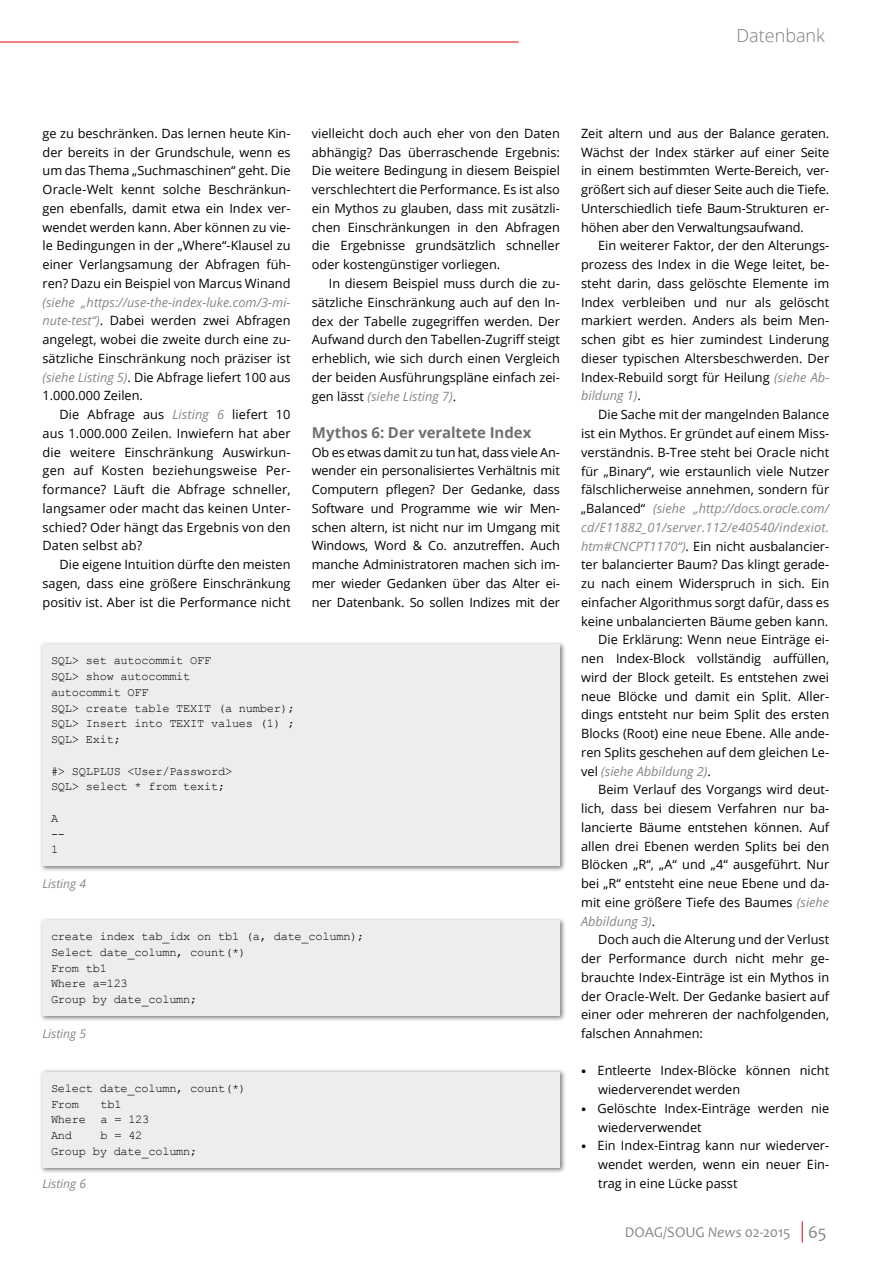
<style>
.page{position:relative;width:893px;height:1263px;background:#fff}
.page>*{position:absolute;margin:0;border:0;box-sizing:border-box;transform-origin:0 0}
.t1{font:300 18px "Open Sans";color:#7c7b7b}
.t2{font:700 15px "Open Sans";letter-spacing:-.005em;color:#706f6f}
.t3{font:15px "Candara";letter-spacing:-.005em;color:#878787}
.t4{font:12.75px/18.8px "Open Sans";color:#000;text-align:justify}
.t5{font:italic 12.75px "Open Sans";color:#878787}
.t6{font:12px/15.8px "Courier New";letter-spacing:-.02em;color:#000}
.t7{font:italic 12px "Open Sans";color:#878787}
.s1{font-style:italic;color:#878787}
.s2{font-style:normal;color:#000}
.s3{font-family:"Stone Serif Std";font-weight:500;font-size:10.5px}
.s4{font-style:italic}
.s5{font-size:18px}
</style>
<div class="page">
<svg style="left:802px;top:1221px;width:1px;height:21px"></svg>
<hr style="left:0;top:42px;width:519px;height:1px;background:#e30613">
<div style="left:39px;top:641px;width:527px;height:231px;background:#000;opacity:.5"></div>
<div style="left:43px;top:644px;width:517px;height:222px;background:#ededed"></div>
<div style="left:39px;top:917px;width:527px;height:105px;background:#000;opacity:.5"></div>
<div style="left:43px;top:920px;width:517px;height:96px;background:#ededed"></div>
<div style="left:39px;top:1068px;width:527px;height:106px;background:#000;opacity:.5"></div>
<div style="left:43px;top:1072px;width:517px;height:95px;background:#ededed"></div>
<h1 class="t1" style="left:737px;top:24px;width:90px">Datenbank</h1>
<p class="t4" style="left:43px;top:123px;width:250px">ge zu beschränken. Das lernen heute Kin&shy;der bereits in der Grundschule, wenn es um das Thema „Suchmaschinen“ geht. Die Oracle-Welt kennt solche Beschränkun&shy;gen ebenfalls, damit etwa ein Index ver&shy;wendet werden kann. Aber können zu vie&shy;le Bedingungen in der „Where“-Klausel zu einer Verlangsamung der Abfragen füh&shy;ren? Dazu ein Beispiel von Marcus Winand</p>
<p class="t4" style="left:43px;top:292px;width:250px"><span class="s1">(siehe „https://use-the-index-luke.com/3-mi&shy;nute-test“)</span>. Dabei werden zwei Abfragen angelegt, wobei die zweite durch eine zu&shy;sätzliche Einschränkung noch präziser ist <span class="s1">(siehe Listing 5)</span>. Die Abfrage liefert 100 aus 1.000.000 Zeilen.</p>
<p class="t4" style="left:43px;top:405px;width:250px;text-indent:17px">Die Abfrage aus <span class="s1">Listing 6</span> liefert 10 aus 1.000.000 Zeilen. Inwiefern hat aber die weitere Einschränkung Auswirkun&shy;gen auf Kosten beziehungsweise Per&shy;formance? Läuft die Abfrage schneller, langsamer oder macht das keinen Unter&shy;schied? Oder hängt das Ergebnis von den Daten selbst ab?</p>
<p class="t4" style="left:43px;top:555px;width:250px;text-indent:17px">Die eigene Intuition dürfte den meisten sagen, dass eine größere Einschränkung positiv ist. Aber ist die Performance nicht</p>
<p class="t6" style="left:51px;top:652px;width:245px">SQL&gt; set autocommit OFF<br>SQL&gt; show autocommit<br>autocommit OFF<br>SQL&gt; create table TEXIT (a number);<br>SQL&gt; Insert into TEXIT values (1) ;<br>SQL&gt; Exit;</p>
<p class="t6" style="left:51px;top:762px;width:183px">#&gt; SQLPLUS &lt;User/Password&gt;<br>SQL&gt; select * from texit;</p>
<p class="t6" style="left:51px;top:810px;width:16px">A --<br>1</p>
<p class="t7" style="left:43px;top:875px;width:45px">Listing 4</p>
<p class="t4" style="left:312px;top:124px;width:250px">vielleicht doch auch eher von den Daten abhängig? Das überraschende Ergebnis:<br>Die weitere Bedingung in diesem Beispiel verschlechtert die Performance. Es ist also ein Mythos zu glauben, dass mit zusätzli&shy;chen Einschränkungen in den Abfragen die Ergebnisse grundsätzlich schneller oder kostengünstiger vorliegen.</p>
<p class="t4" style="left:312px;top:274px;width:250px;text-indent:17px">In diesem Beispiel muss durch die zu&shy;sätzliche Einschränkung auch auf den In&shy;dex der Tabelle zugegriffen werden. Der Aufwand durch den Tabellen-Zugriff steigt erheblich, wie sich durch einen Vergleich der beiden Ausführungspläne einfach zei&shy;gen lässt <span class="s1">(siehe Listing 7)</span>.</p>
<p class="t2" style="left:312px;top:422px;width:221px">Mythos 6: Der veraltete Index</p>
<p class="t4" style="left:312px;top:442px;width:250px">Ob es etwas damit zu tun hat, dass viele An&shy;wender ein personalisiertes Verhältnis mit Computern pflegen? Der Gedanke, dass Software und Programme wie wir Men&shy;schen altern, ist nicht nur im Umgang mit Windows, Word &amp; Co. anzutreffen. Auch manche Administratoren machen sich im&shy;mer wieder Gedanken über das Alter ei&shy;ner Datenbank. So sollen Indizes mit der</p>
<p class="t6" style="left:51px;top:928px;width:315px">create index tab_idx on tb1 (a, date_column);<br>Select date_column, count(*)<br>From tb1<br>Where a=123<br>Group by date_column;</p>
<p class="t7" style="left:43px;top:1025px;width:45px">Listing 5</p>
<p class="t6" style="left:51px;top:1080px;width:197px">Select date_column, count(*)<br>From</p>
<p class="t6" style="left:51px;top:1095px;width:100px;text-indent:49px">tb1<br>Where a = 123<br>And</p>
<p class="t6" style="left:51px;top:1127px;width:148px;text-align:center">b = 42<br>Group by date_column;</p>
<p class="t7" style="left:43px;top:1175px;width:45px">Listing 6</p>
<p class="t4" style="left:581px;top:124px;width:250px">Zeit altern und aus der Balance geraten.<br>Wächst der Index stärker auf einer Seite in einem bestimmten Werte-Bereich, ver&shy;größert sich auf dieser Seite auch die Tiefe.<br>Unterschiedlich tiefe Baum-Strukturen er&shy;höhen aber den Verwaltungsaufwand.</p>
<p class="t4" style="left:581px;top:236px;width:250px;text-indent:17px">Ein weiterer Faktor, der den Alterungs&shy;prozess des Index in die Wege leitet, be&shy;steht darin, dass gelöschte Elemente im Index verbleiben und nur als gelöscht markiert werden. Anders als beim Men&shy;schen gibt es hier zumindest Linderung dieser typischen Altersbeschwerden. Der Index-Rebuild sorgt für Heilung <span class="s1">(siehe Ab&shy;bildung 1)</span>.</p>
<p class="t4" style="left:598px;top:405px;width:233px">Die Sache mit der mangelnden Balance</p>
<p class="t4" style="left:581px;top:424px;width:250px">ist ein Mythos. Er gründet auf einem Miss-</p>
<p class="t4" style="left:581px;top:442px;width:250px">verständnis. B-Tree steht bei Oracle nicht</p>
<p class="t4" style="left:581px;top:461px;width:250px">für „Binary“, wie erstaunlich viele Nutzer</p>
<p class="t4" style="left:581px;top:480px;width:250px">fälschlicherweise annehmen, sondern für</p>
<p class="t5" style="left:581px;top:500px;width:250px"><span class="s2">„Balanced“</span> (siehe „http://docs.oracle.com/</p>
<p class="t5" style="left:581px;top:518px;width:249px">cd/E11882_01/server.112/e40540/indexiot.</p>
<p class="t4" style="left:581px;top:536px;width:250px"><span class="s1">htm#CNCPT1170“)</span>. Ein nicht ausbalancier-</p>
<p class="t4" style="left:581px;top:555px;width:250px">ter balancierter Baum? Das klingt gerade-</p>
<p class="t4" style="left:581px;top:574px;width:250px">zu nach einem Widerspruch in sich. Ein</p>
<p class="t4" style="left:581px;top:592px;width:250px">einfacher Algorithmus sorgt dafür, dass es</p>
<p class="t4" style="left:581px;top:611px;width:249px">keine unbalancierten Bäume geben kann.</p>
<p class="t4" style="left:598px;top:630px;width:233px">Die Erklärung: Wenn neue Einträge ei-</p>
<p class="t4" style="left:581px;top:649px;width:250px">nen Index-Block vollständig auffüllen,</p>
<p class="t4" style="left:581px;top:667px;width:250px">wird der Block geteilt. Es entstehen zwei</p>
<p class="t4" style="left:581px;top:686px;width:250px">neue Blöcke und damit ein Split. Aller-</p>
<p class="t4" style="left:581px;top:705px;width:250px">dings entsteht nur beim Split des ersten</p>
<p class="t4" style="left:581px;top:724px;width:250px">Blocks (Root) eine neue Ebene. Alle ande-</p>
<p class="t4" style="left:581px;top:742px;width:250px">ren Splits geschehen auf dem gleichen Le-</p>
<p class="t5" style="left:581px;top:762px;width:131px"><span class="s2">vel</span> (siehe Abbildung 2)<span class="s2">.</span></p>
<p class="t4" style="left:598px;top:780px;width:233px">Beim Verlauf des Vorgangs wird deut-</p>
<p class="t4" style="left:581px;top:799px;width:250px">lich, dass bei diesem Verfahren nur ba-</p>
<p class="t4" style="left:581px;top:817px;width:250px">lancierte Bäume entstehen können. Auf</p>
<p class="t4" style="left:581px;top:836px;width:250px">allen drei Ebenen werden Splits bei den</p>
<p class="t4" style="left:581px;top:855px;width:250px">Blöcken „R“, „A“ und „4“ ausgeführt. Nur</p>
<p class="t4" style="left:581px;top:874px;width:250px">bei „R“ entsteht eine neue Ebene und da-</p>
<p class="t4" style="left:581px;top:892px;width:250px">mit eine größere Tiefe des Baumes <span class="s1">(siehe</span></p>
<p class="t5" style="left:581px;top:912px;width:76px">Abbildung 3)<span class="s2">.</span></p>
<p class="t4" style="left:598px;top:930px;width:233px">Doch auch die Alterung und der Verlust</p>
<p class="t4" style="left:581px;top:949px;width:250px">der Performance durch nicht mehr ge-</p>
<p class="t4" style="left:581px;top:968px;width:250px">brauchte Index-Einträge ist ein Mythos in</p>
<p class="t4" style="left:581px;top:986px;width:250px">der Oracle-Welt. Der Gedanke basiert auf</p>
<p class="t4" style="left:581px;top:1005px;width:250px">einer oder mehreren der nachfolgenden,</p>
<p class="t4" style="left:581px;top:1024px;width:123px">falschen Annahmen:</p>
<p class="t4" style="left:598px;top:1061px;width:233px;text-indent:-17px"><span class="s3">•</span> Entleerte Index-Blöcke können nicht wiederverendet werden</p>
<p class="t4" style="left:598px;top:1098px;width:233px;text-indent:-17px"><span class="s3">•</span> Gelöschte Index-Einträge werden nie wiederverwendet</p>
<p class="t4" style="left:598px;top:1136px;width:233px;text-indent:-17px"><span class="s3">•</span> Ein Index-Eintrag kann nur wiederver&shy;wendet werden, wenn ein neuer Ein&shy;trag in eine Lücke passt</p>
<p class="t3" style="left:625px;top:1223px;width:203px">DOAG/SOUG <span class="s4">News</span> 02-2015 <span class="s5">65</span></p>
</div>
